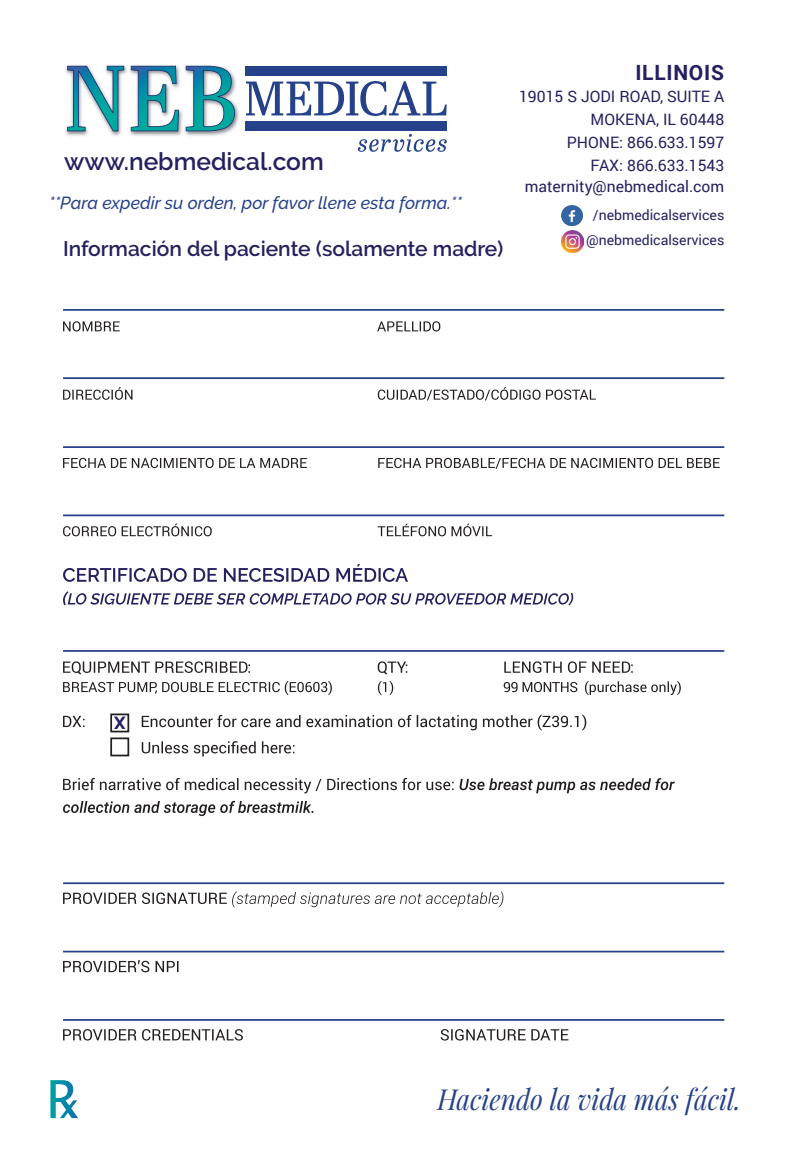
<style>
.page{position:relative;width:788px;height:1166px;background:#fff}
.page>*{position:absolute;margin:0;border:0;box-sizing:border-box;transform-origin:0 0}
.t1{font:52.5px "Lucida Grande";color:#fff}
.t2{font:italic 28.88px "Playfair Display";color:#254189;scale:.91 1}
.t3{font:600 24.5px "Raleway";color:#252161}
.t4{font:600 21px "Raleway";color:#252161}
.t5{font:700 21px "Roboto";letter-spacing:.035em;color:#252161}
.t6{font:italic 500 17.5px "Raleway";color:#254189}
.t7{font:800 17.5px "Raleway";color:#252161}
.t8{font:15.75px/22.8px "Roboto";color:#252161;text-align:right}
.t9{font:14px "Roboto";color:#252161}
</style>
<div class="page">
<img style="left:65px;top:65px;width:174px;height:71px">
<svg style="left:67px;top:66px;width:57px;height:65px"></svg>
<svg style="left:131px;top:66px;width:48px;height:65px"></svg>
<svg style="left:186px;top:66px;width:49px;height:65px"></svg>
<svg style="left:246px;top:81px;width:200px;height:35px"></svg>
<div style="left:245px;top:66px;width:201px;height:10px;background:#254189"></div>
<div style="left:245px;top:122px;width:201px;height:9px;background:#254189"></div>
<svg style="left:358px;top:134px;width:88px;height:18px"></svg>
<svg style="left:63px;top:321px;width:377px;height:10px"></svg>
<svg style="left:63px;top:387px;width:532px;height:13px"></svg>
<svg style="left:63px;top:458px;width:656px;height:11px"></svg>
<svg style="left:63px;top:523px;width:429px;height:13px"></svg>
<svg style="left:63px;top:564px;width:345px;height:18px"></svg>
<svg style="left:63px;top:591px;width:510px;height:14px"></svg>
<svg style="left:63px;top:661px;width:569px;height:13px"></svg>
<svg style="left:63px;top:681px;width:617px;height:14px"></svg>
<svg style="left:63px;top:714px;width:523px;height:16px"></svg>
<svg style="left:142px;top:741px;width:152px;height:15px"></svg>
<svg style="left:63px;top:778px;width:611px;height:15px"></svg>
<svg style="left:63px;top:800px;width:250px;height:16px"></svg>
<svg style="left:63px;top:891px;width:440px;height:16px"></svg>
<svg style="left:63px;top:960px;width:115px;height:12px"></svg>
<svg style="left:63px;top:1029px;width:505px;height:11px"></svg>
<hr style="left:63px;top:309px;width:661px;height:2px;background:#254189">
<hr style="left:63px;top:377px;width:661px;height:2px;background:#254189">
<hr style="left:63px;top:446px;width:661px;height:2px;background:#254189">
<hr style="left:63px;top:514px;width:661px;height:2px;background:#254189">
<hr style="left:63px;top:650px;width:661px;height:2px;background:#254189">
<hr style="left:63px;top:882px;width:661px;height:2px;background:#254189">
<hr style="left:63px;top:950px;width:661px;height:2px;background:#254189">
<div style="left:110px;top:713px;width:19px;height:19px;border:2px solid #231f20"></div>
<div style="left:110px;top:737px;width:19px;height:19px;border:2px solid #231f20"></div>
<hr style="left:63px;top:1019px;width:661px;height:1px;background:#254189">
<img style="left:561px;top:230px;width:22px;height:22px">
<img style="left:561px;top:204px;width:22px;height:22px">
<h3 class="t3" style="left:64px;top:147px;width:261px">www.nebmedical.com</h3>
<p class="t6" style="left:49px;top:192px;width:414px">**Para expedir su orden, por favor llene esta forma.**</p>
<h3 class="t5" style="left:635px;top:57px;width:90px">ILLINOIS</h3>
<p class="t8" style="left:519px;top:85px;width:207px">19015 S JODI ROAD, SUITE A<br>MOKENA, IL 60448<br>PHONE: 866.633.1597<br>FAX: 866.633.1543</p>
<p class="t8" style="left:524px;top:174px;width:201px">maternity@nebmedical.com</p>
<p class="t9" style="left:593px;top:205px;width:133px">/nebmedicalservices</p>
<h3 class="t4" style="left:63px;top:237px;width:442px">Información del paciente (solamente madre)</h3>
<p class="t9" style="left:586px;top:230px;width:139px">@nebmedicalservices</p>
<p class="t7" style="left:114px;top:713px;width:13px">X</p>
<h1 class="t1" style="left:46px;top:1069px;width:35px">℞</h1>
<h2 class="t2" style="left:437px;top:1079px;width:335px">Haciendo la vida más fácil.</h2>
</div>
